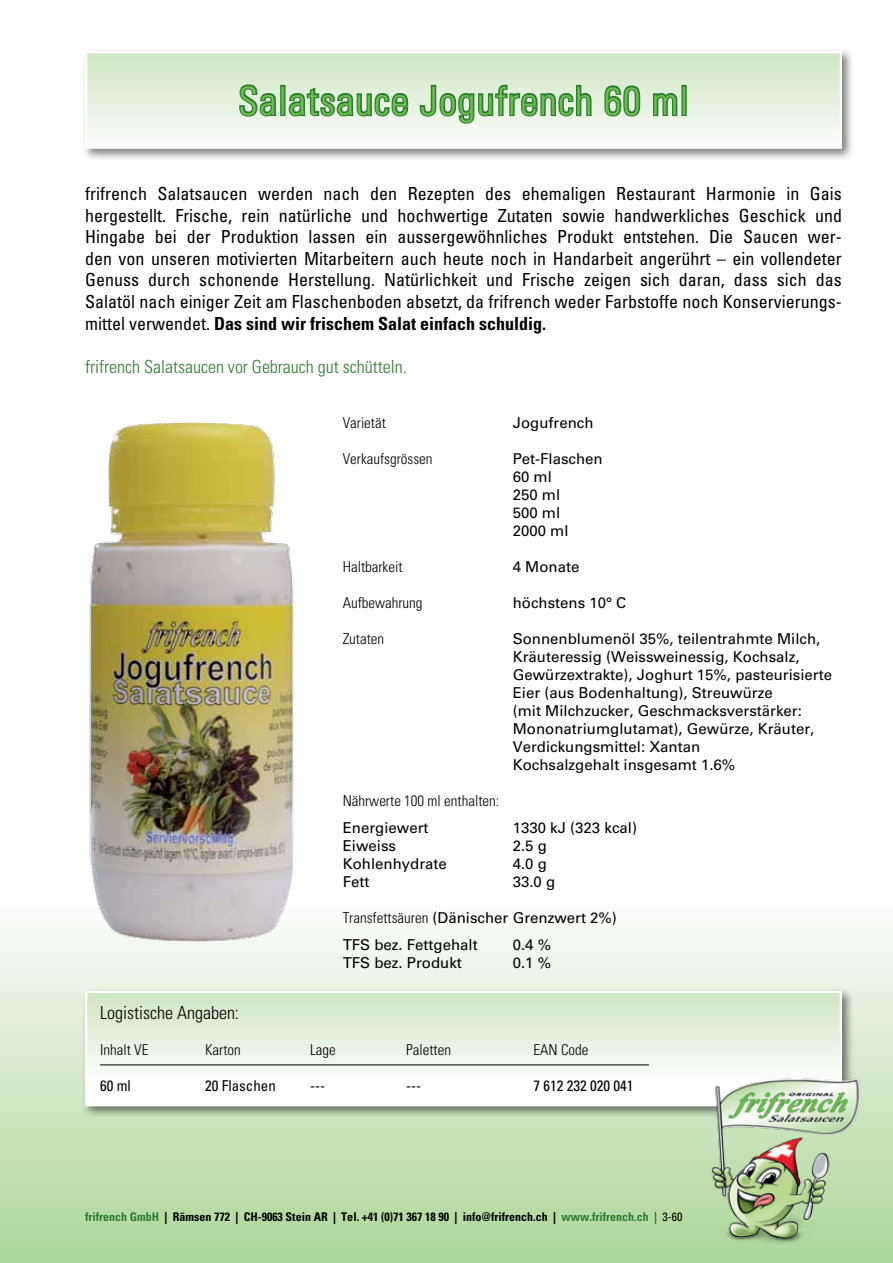
<style>
.page{position:relative;width:893px;height:1263px;background:#fff}
.page>*{position:absolute;margin:0;border:0;box-sizing:border-box;transform-origin:0 0}
.t1{font:300 condensed 39px "Univers";letter-spacing:.04em;color:#70bf54}
.t2{font:condensed 18px/21.6px "Univers";color:#000;text-align:justify}
.t3{font:300 condensed 18px "Univers";color:#2d7d2f}
.t4{font:300 condensed 18px "Univers";color:#000}
.t5{font:15px/18px "Univers";color:#000}
.t6{font:300 condensed 15px "Univers";color:#000}
.t7{font:condensed 15px "Univers";color:#000}
.t8{font:700 condensed 12px "Univers";color:#000}
.s1{font-weight:700}
.s2{font-weight:300;font-stretch:condensed}
.s3{color:#2d7d2f}
.s4{font-weight:400}
</style>
<div class="page">
<div style="left:0;top:901px;width:893px;height:362px;background:linear-gradient(to bottom,#fcfdfc,#acd698)"></div>
<div style="left:81px;top:47px;width:774px;height:115px;background:#000;opacity:.5"></div>
<div style="left:86px;top:52px;width:755px;height:96px;background:linear-gradient(to bottom,#cde6c1,#fcfdfb)"></div>
<svg style="left:238px;top:83px;width:40px;height:35px"></svg>
<div style="left:280px;top:85px;width:5px;height:31px;border:3px solid #2d7d2f"></div>
<svg style="left:287px;top:85px;width:123px;height:33px;background:#92bd8f"></svg>
<svg style="left:418px;top:83px;width:175px;height:42px;background:#a4c8a1"></svg>
<svg style="left:603px;top:84px;width:39px;height:34px"></svg>
<svg style="left:651px;top:91px;width:28px;height:27px"></svg>
<div style="left:681px;top:85px;width:6px;height:31px;border:3px solid #2d7d2f"></div>
<div style="left:85px;top:51px;width:757px;height:98px;border:2px solid #fff"></div>
<div style="left:81px;top:987px;width:774px;height:132px;background:#000;opacity:.5"></div>
<div style="left:86px;top:992px;width:755px;height:113px;background:linear-gradient(to bottom,#cfe6c3,#fff)"></div>
<div style="left:85px;top:991px;width:757px;height:115px;border:2px solid #fff"></div>
<hr style="left:100px;top:1064px;width:549px;height:1px;background:#000">
<img style="left:57px;top:421px;width:274px;height:548px">
<img style="left:698px;top:1067px;width:176px;height:194px">
<h1 class="t1" style="left:239px;top:77px;width:451px">Salatsauce Jogufrench 60 ml</h1>
<p class="t2" style="left:85px;top:183px;width:758px">frifrench Salatsaucen werden nach den Rezepten des ehemaligen Restaurant Harmonie in Gais hergestellt. Frische, rein natürliche und hochwertige Zutaten sowie handwerkliches Geschick und Hingabe bei der Produktion lassen ein aussergewöhnliches Produkt entstehen. Die Saucen wer&shy;den von unseren motivierten Mitarbeitern auch heute noch in Handarbeit angerührt – ein vollendeter Genuss durch schonende Herstellung. Natürlichkeit und Frische zeigen sich daran, dass sich das Salatöl nach einiger Zeit am Flaschenboden absetzt, da frifrench weder Farbstoffe noch Konservierungs&shy;mittel verwendet. <span class="s1">Das sind wir frischem Salat einfach schuldig.</span></p>
<p class="t3" style="left:85px;top:356px;width:323px">frifrench Salatsaucen vor Gebrauch gut schütteln.</p>
<p class="t6" style="left:343px;top:414px;width:45px">Varietät</p>
<p class="t5" style="left:513px;top:414px;width:82px">Jogufrench</p>
<p class="t6" style="left:343px;top:450px;width:91px">Verkaufsgrössen</p>
<p class="t5" style="left:513px;top:450px;width:92px">Pet-Flaschen<br>60 ml<br>250 ml<br>500 ml<br>2000 ml</p>
<p class="t6" style="left:343px;top:558px;width:61px">Haltbarkeit</p>
<p class="t5" style="left:513px;top:558px;width:68px">4 Monate</p>
<p class="t6" style="left:343px;top:594px;width:81px">Aufbewahrung</p>
<p class="t5" style="left:513px;top:594px;width:115px">höchstens 10° C</p>
<p class="t6" style="left:343px;top:630px;width:43px">Zutaten</p>
<p class="t5" style="left:513px;top:630px;width:321px">Sonnenblumenöl 35%, teilentrahmte Milch, Kräuteressig (Weissweinessig, Kochsalz, Gewürzextrakte), Joghurt 15%, pasteurisierte Eier (aus Bodenhaltung), Streuwürze<br>(mit Milchzucker, Geschmacksverstärker:<br>Mononatriumglutamat), Gewürze, Kräuter, Verdickungsmittel: Xantan<br>Kochsalzgehalt insgesamt 1.6%</p>
<p class="t6" style="left:343px;top:792px;width:158px">Nährwerte 100 ml enthalten:</p>
<p class="t5" style="left:343px;top:819px;width:87px">Energiewert</p>
<p class="t5" style="left:513px;top:819px;width:126px">1330 kJ (323 kcal)</p>
<p class="t5" style="left:343px;top:837px;width:55px">Eiweiss</p>
<p class="t5" style="left:513px;top:837px;width:36px">2.5 g</p>
<p class="t5" style="left:343px;top:855px;width:106px">Kohlenhydrate</p>
<p class="t5" style="left:513px;top:855px;width:36px">4.0 g</p>
<p class="t5" style="left:343px;top:873px;width:28px">Fett</p>
<p class="t5" style="left:513px;top:873px;width:44px">33.0 g</p>
<p class="t5" style="left:343px;top:904px;width:276px;line-height:27px"><span class="s2">Transfettsäuren</span> (Dänischer Grenzwert 2%)<br>TFS bez. Fettgehalt</p>
<p class="t5" style="left:513px;top:936px;width:40px">0.4 %</p>
<p class="t5" style="left:343px;top:954px;width:121px">TFS bez. Produkt</p>
<p class="t5" style="left:513px;top:954px;width:40px">0.1 %</p>
<p class="t4" style="left:100px;top:1002px;width:140px">Logistische Angaben:</p>
<p class="t6" style="left:100px;top:1041px;width:50px">Inhalt VE</p>
<p class="t6" style="left:205px;top:1041px;width:37px">Karton</p>
<p class="t6" style="left:310px;top:1041px;width:27px">Lage</p>
<p class="t6" style="left:406px;top:1041px;width:46px">Paletten</p>
<p class="t6" style="left:534px;top:1041px;width:56px">EAN Code</p>
<p class="t7" style="left:100px;top:1076px;width:32px">60 ml</p>
<p class="t7" style="left:205px;top:1076px;width:72px">20 Flaschen</p>
<p class="t7" style="left:310px;top:1076px;width:16px">---</p>
<p class="t7" style="left:406px;top:1076px;width:16px">---</p>
<p class="t7" style="left:534px;top:1076px;width:101px">7 612 232 020 041</p>
<p class="t8" style="left:85px;top:1209px;width:599px"><span class="s3">frifrench GmbH</span> | Rämsen 772 | CH-9063 Stein AR | Tel. +41 (0)71 367 18 90 | info@frifrench.ch | <span class="s3">www.frifrench.ch |</span> <span class="s4">3-60</span></p>
</div>
